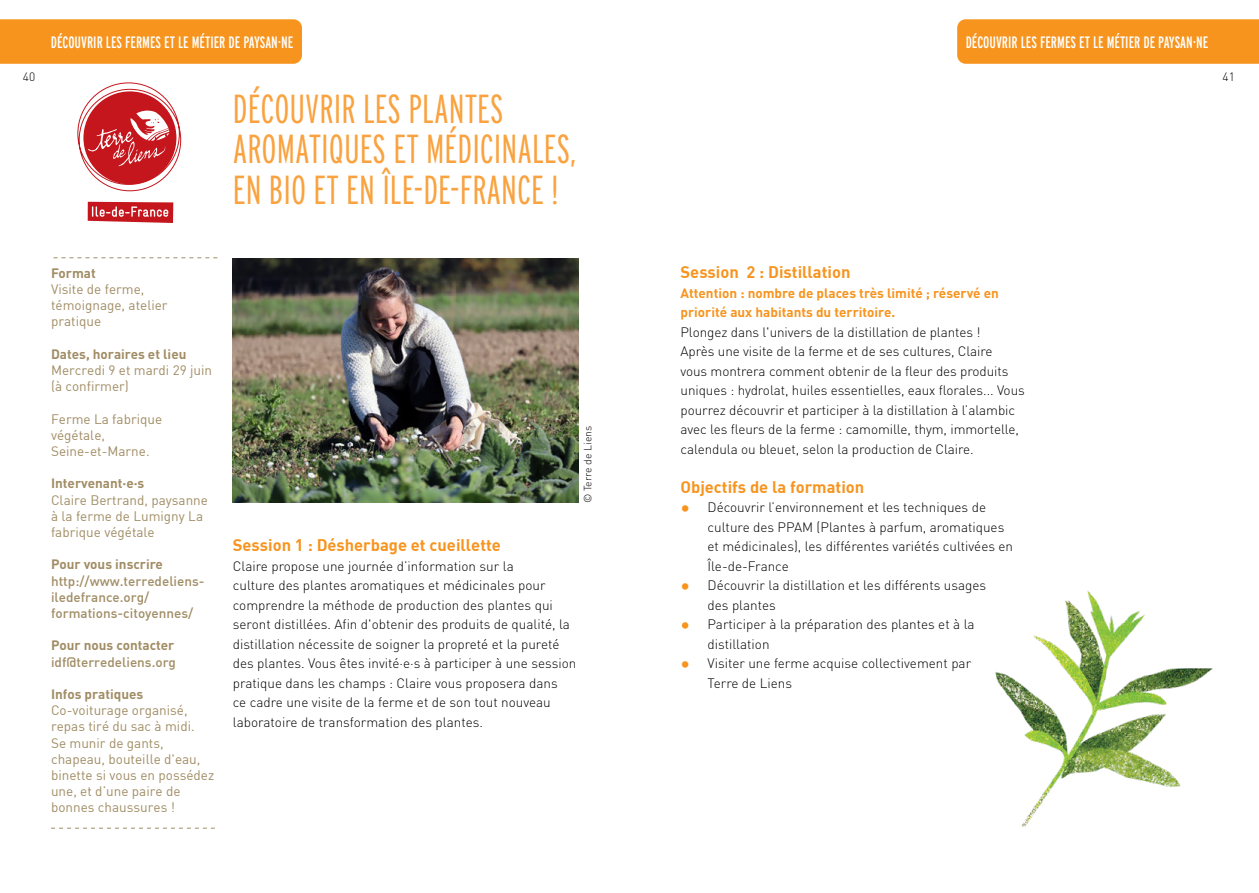
<style>
.page{position:relative;width:1259px;height:893px;background:#fff}
.page>*{position:absolute;margin:0;border:0;box-sizing:border-box;transform-origin:0 0}
.t1{font:300 extra-condensed 40.5px/40.5px "Interstate";color:#f9a23f}
.t2{font:extra-condensed 16.5px "Interstate";color:#fff}
.t3{font:16.5px "DIN Bold";color:#f7941e}
.t4{font:300 13.5px/19.5px "DINOT";color:#000}
.t5{font:13.5px/16.2px "DIN";color:#a18d65}
.t6{font:700 13.5px "DINOT";color:#a18d65}
.t7{font:500 13.5px/16.2px "DIN";color:#a18d65}
.t8{font:700 13.5px/19.5px "DINOT";color:#f7941e}
.t9{font:300 12px "DINOT";color:#000}
.t10{font:300 10.5px "DINOT";color:#000}
.s1{font-family:"DIN Bold";font-weight:400;font-size:19.5px;color:#f7941e}
</style>
<div class="page">
<svg style="left:54px;top:257px;width:163px;height:1px"></svg>
<svg style="left:51px;top:828px;width:164px;height:1px"></svg>
<svg style="left:77px;top:83px;width:104px;height:108px"></svg>
<svg style="left:88px;top:202px;width:85px;height:21px;background:#cf4449"></svg>
<img style="left:233px;top:259px;width:345px;height:244px">
<img style="left:995px;top:591px;width:218px;height:236px">
<div style="left:0;top:19px;width:302px;height:45px;background:#f7941e"></div>
<div style="left:957px;top:19px;width:302px;height:45px;background:#f7941e"></div>
<p class="t2" style="left:51px;top:33px;width:244px">DÉCOUVRIR LES FERMES ET LE MÉTIER DE PAYSAN·NE</p>
<p class="t2" style="left:965px;top:33px;width:244px">DÉCOUVRIR LES FERMES ET LE MÉTIER DE PAYSAN·NE</p>
<p class="t9" style="left:23px;top:69px;width:14px">40</p>
<p class="t9" style="left:1222px;top:69px;width:14px">41</p>
<h1 class="t1" style="left:233px;top:88px;width:345px">DÉCOUVRIR LES PLANTES<br>AROMATIQUES ET MÉDICINALES,<br>EN BIO ET EN ÎLE-DE-FRANCE !</h1>
<p class="t6" style="left:51px;top:264px;width:46px">Format</p>
<p class="t5" style="left:51px;top:281px;width:118px">Visite de ferme, témoignage, atelier pratique</p>
<p class="t6" style="left:51px;top:345px;width:137px">Dates, horaires et lieu</p>
<p class="t5" style="left:51px;top:362px;width:163px">Mercredi 9 et mardi 29 juin (à confirmer)</p>
<p class="t5" style="left:51px;top:410px;width:113px">Ferme La fabrique végétale,<br>Seine-et-Marne.</p>
<p class="t6" style="left:51px;top:475px;width:95px">Intervenant·e·s</p>
<p class="t5" style="left:51px;top:491px;width:158px">Claire Bertrand, paysanne à la ferme de Lumigny La fabrique végétale</p>
<p class="t6" style="left:51px;top:556px;width:113px">Pour vous inscrire</p>
<p class="t7" style="left:51px;top:572px;width:155px">http://www.terredeliens&shy;iledefrance.org/ formations-citoyennes/</p>
<p class="t6" style="left:51px;top:637px;width:125px">Pour nous contacter</p>
<p class="t7" style="left:51px;top:653px;width:126px">idf@terredeliens.org</p>
<p class="t6" style="left:51px;top:685px;width:94px">Infos pratiques</p>
<p class="t5" style="left:51px;top:702px;width:165px">Co-voiturage organisé, repas tiré du sac à midi.<br>Se munir de gants, chapeau, bouteille d'eau, binette si vous en possédez une, et d’une paire de bonnes chaussures !</p>
<p class="t10" style="left:581px;top:503px;width:79px;rotate:-90deg">© Terre de Liens</p>
<p class="t3" style="left:233px;top:535px;width:270px">Session 1 : Désherbage et cueillette</p>
<p class="t4" style="left:233px;top:556px;width:345px">Claire propose une journée d’information sur la<br>culture des plantes aromatiques et médicinales pour comprendre la méthode de production des plantes qui seront distillées. Afin d'obtenir des produits de qualité, la distillation nécessite de soigner la propreté et la pureté des plantes. Vous êtes invité·e·s à participer à une session pratique dans les champs : Claire vous proposera dans<br>ce cadre une visite de la ferme et de son tout nouveau laboratoire de transformation des plantes.</p>
<p class="t3" style="left:680px;top:262px;width:171px">Session 2 : Distillation</p>
<p class="t8" style="left:680px;top:283px;width:320px">Attention : nombre de places très limité ; réservé en priorité aux habitants du territoire.</p>
<p class="t4" style="left:680px;top:322px;width:346px">Plongez dans l'univers de la distillation de plantes !<br>Après une visite de la ferme et de ses cultures, Claire<br>vous montrera comment obtenir de la fleur des produits uniques : hydrolat, huiles essentielles, eaux florales... Vous pourrez découvrir et participer à la distillation à l’alambic avec les fleurs de la ferme : camomille, thym, immortelle, calendula ou bleuet, selon la production de Claire.</p>
<p class="t3" style="left:680px;top:476px;width:185px">Objectifs de la formation</p>
<p class="t4" style="left:707px;top:498px;width:307px;text-indent:-27px"><span class="s1">•</span> Découvrir l’environnement et les techniques de culture des PPAM (Plantes à parfum, aromatiques et médicinales), les différentes variétés cultivées en Île-de-France</p>
<p class="t4" style="left:707px;top:576px;width:280px;text-indent:-27px"><span class="s1">•</span> Découvrir la distillation et les différents usages des plantes</p>
<p class="t4" style="left:707px;top:615px;width:269px;text-indent:-27px"><span class="s1">•</span> Participer à la préparation des plantes et à la distillation</p>
<p class="t4" style="left:707px;top:654px;width:265px;text-indent:-27px"><span class="s1">•</span> Visiter une ferme acquise collectivement par<br>Terre de Liens</p>
</div>
